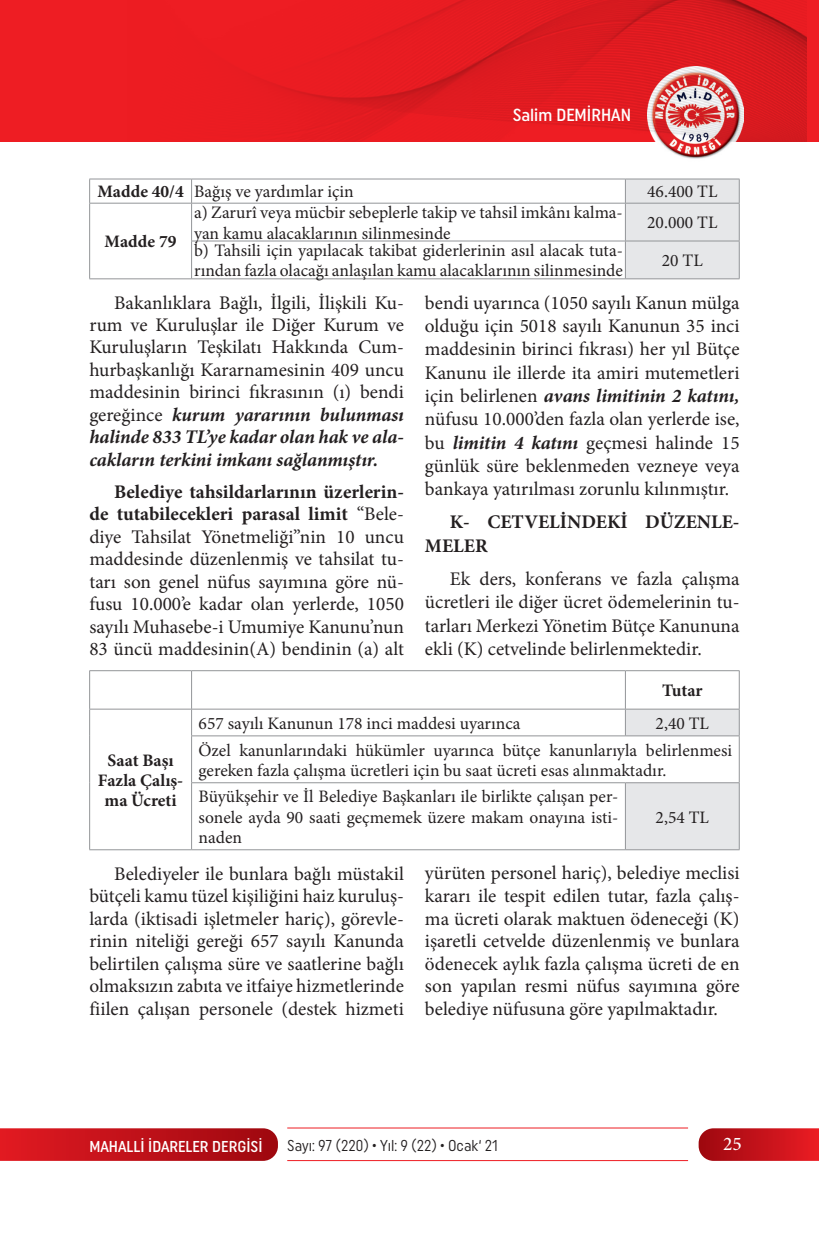
<style>
.page{position:relative;width:819px;height:1241px;background:#fff}
.page>*{position:absolute;margin:0;border:0;box-sizing:border-box;transform-origin:0 0}
.t1{font:19.25px/22.4px "Minion Pro";color:#231f20;text-align:justify}
.t2{font:700 19.25px/23.3px "Minion Pro";color:#231f20}
.t3{font:500 19.25px "Minion Pro";color:#fff}
.t4{font:17.5px/20.1px "Minion Pro";color:#231f20}
.t5{font:700 17.5px/20.1px "Minion Pro";color:#231f20;text-align:center}
.t6{font:500 17.5px "Uniform Condensed";color:#fff}
.t7{font:15.75px "Uniform Condensed";color:#231f20;scale:.95 1}
.t8{font:500 15.75px "Uniform Condensed";color:#fff}
.s1{font-weight:700}
.s2{font-weight:700;font-style:italic}
</style>
<div class="page">
<svg style="left:0;top:1128px;width:278px;height:32px;background:#c1151c"></svg>
<svg style="left:698px;top:1128px;width:121px;height:32px;background:#c61a22"></svg>
<hr style="left:287px;top:1127px;width:401px;height:1px;background:#ee1d23">
<hr style="left:287px;top:1159px;width:401px;height:1px;background:#ee1d23">
<div style="left:0;top:0;width:819px;height:141px;background:#ee1d23"></div>
<img style="left:647px;top:141px;width:96px;height:18px">
<img style="left:256px;top:0;width:550px;height:141px">
<hr style="left:89px;top:179px;width:102px;height:1px;background:#939598">
<svg style="left:89px;top:179px;width:1px;height:24px"></svg>
<hr style="left:191px;top:179px;width:434px;height:1px;background:#939598">
<svg style="left:191px;top:179px;width:1px;height:24px"></svg>
<div style="left:625px;top:179px;width:115px;height:100px;background:#e6e7e9"></div>
<hr style="left:89px;top:203px;width:102px;height:1px;background:#939598">
<hr style="left:89px;top:203px;width:1px;height:38px;background:#939598">
<hr style="left:89px;top:241px;width:1px;height:37px;background:#939598">
<hr style="left:191px;top:203px;width:434px;height:1px;background:#939598">
<hr style="left:191px;top:203px;width:1px;height:38px;background:#939598">
<hr style="left:625px;top:203px;width:114px;height:1px;background:#939598">
<hr style="left:625px;top:203px;width:1px;height:38px;background:#939598">
<hr style="left:739px;top:203px;width:1px;height:38px;background:#939598">
<hr style="left:191px;top:241px;width:434px;height:1px;background:#939598">
<hr style="left:191px;top:241px;width:1px;height:37px;background:#939598">
<hr style="left:625px;top:241px;width:114px;height:1px;background:#939598">
<hr style="left:625px;top:241px;width:1px;height:37px;background:#939598">
<hr style="left:739px;top:241px;width:1px;height:37px;background:#939598">
<hr style="left:89px;top:278px;width:102px;height:1px;background:#939598">
<hr style="left:191px;top:278px;width:434px;height:1px;background:#939598">
<hr style="left:625px;top:278px;width:114px;height:1px;background:#939598">
<hr style="left:89px;top:670px;width:102px;height:1px;background:#939598">
<hr style="left:89px;top:671px;width:1px;height:37px;background:#939598">
<hr style="left:191px;top:670px;width:434px;height:1px;background:#939598">
<hr style="left:191px;top:671px;width:1px;height:37px;background:#939598">
<hr style="left:625px;top:670px;width:114px;height:1px;background:#939598">
<hr style="left:625px;top:671px;width:1px;height:37px;background:#939598">
<hr style="left:739px;top:671px;width:1px;height:37px;background:#939598">
<hr style="left:89px;top:708px;width:102px;height:1px;background:#939598">
<svg style="left:89px;top:709px;width:1px;height:26px"></svg>
<hr style="left:89px;top:735px;width:1px;height:47px;background:#939598">
<hr style="left:89px;top:782px;width:1px;height:67px;background:#939598">
<hr style="left:89px;top:849px;width:102px;height:1px;background:#939598">
<hr style="left:191px;top:708px;width:434px;height:1px;background:#939598">
<svg style="left:191px;top:709px;width:1px;height:26px"></svg>
<hr style="left:625px;top:708px;width:114px;height:1px;background:#939598">
<svg style="left:625px;top:709px;width:115px;height:140px"></svg>
<hr style="left:191px;top:735px;width:434px;height:1px;background:#939598">
<hr style="left:191px;top:736px;width:1px;height:46px;background:#939598">
<hr style="left:625px;top:735px;width:114px;height:1px;background:#939598">
<hr style="left:739px;top:736px;width:1px;height:46px;background:#939598">
<hr style="left:191px;top:782px;width:434px;height:1px;background:#939598">
<hr style="left:191px;top:783px;width:1px;height:66px;background:#939598">
<hr style="left:625px;top:782px;width:114px;height:1px;background:#939598">
<hr style="left:625px;top:783px;width:1px;height:66px;background:#939598">
<hr style="left:739px;top:783px;width:1px;height:66px;background:#939598">
<hr style="left:191px;top:849px;width:434px;height:1px;background:#939598">
<hr style="left:625px;top:849px;width:114px;height:1px;background:#939598">
<p class="t6" style="left:512px;top:105px;width:120px">Salim DEMİRHAN</p>
<p class="t4" style="left:97px;top:182px;width:258px"><span class="s1">Madde 40/4</span> Bağış ve yardımlar için</p>
<p class="t4" style="left:647px;top:182px;width:72px">46.400 TL</p>
<p class="t5" style="left:105px;top:231px;width:73px">Madde 79</p>
<p class="t4" style="left:194px;top:203px;width:430px">a) Zarurî veya mücbir sebeplerle takip ve tahsil imkânı kalma&shy;yan kamu alacaklarının silinmesinde</p>
<p class="t4" style="left:647px;top:213px;width:72px">20.000 TL</p>
<p class="t4" style="left:194px;top:240px;width:430px">b) Tahsili için yapılacak takibat giderlerinin asıl alacak tuta&shy;rından fazla olacağı anlaşılan kamu alacaklarının silinmesinde</p>
<p class="t4" style="left:661px;top:251px;width:42px">20 TL</p>
<p class="t1" style="left:89px;top:291px;width:316px;text-indent:25px">Bakanlıklara Bağlı, İlgili, İlişkili Ku&shy;rum ve Kuruluşlar ile Diğer Kurum ve Kuruluşların Teşkilatı Hakkında Cum&shy;hurbaşkanlığı Kararnamesinin 409 uncu maddesinin birinci fıkrasının (ı) bendi gereğince <span class="s2">kurum yararının bulunması halinde 833 TL’ye kadar olan hak ve ala&shy;cakların terkini imkanı sağlanmıştır.</span></p>
<p class="t1" style="left:89px;top:480px;width:316px;text-indent:25px"><span class="s1">Belediye tahsildarlarının üzerlerin&shy;de tutabilecekleri parasal limit</span> “Bele&shy;diye Tahsilat Yönetmeliği”nin 10 uncu maddesinde düzenlenmiş ve tahsilat tu&shy;tarı son genel nüfus sayımına göre nü&shy;fusu 10.000’e kadar olan yerlerde, 1050 sayılı Muhasebe-i Umumiye Kanunu’nun 83 üncü maddesinin(A) bendinin (a) alt</p>
<p class="t1" style="left:425px;top:291px;width:316px;line-height:23.3px">bendi uyarınca (1050 sayılı Kanun mülga olduğu için 5018 sayılı Kanunun 35 inci maddesinin birinci fıkrası) her yıl Bütçe Kanunu ile illerde ita amiri mutemetleri için belirlenen <span class="s2">avans limitinin 2 katını, </span>nüfusu 10.000’den fazla olan yerlerde ise, bu <span class="s2">limitin 4 katını</span> geçmesi halinde 15 günlük süre beklenmeden vezneye veya bankaya yatırılması zorunlu kılınmıştır.</p>
<p class="t2" style="left:425px;top:510px;width:316px;text-indent:25px">K- CETVELİNDEKİ DÜZENLE-<br>MELER</p>
<p class="t1" style="left:425px;top:567px;width:316px;line-height:23.3px;text-indent:25px">Ek ders, konferans ve fazla çalışma ücretleri ile diğer ücret ödemelerinin tu&shy;tarları Merkezi Yönetim Bütçe Kanununa ekli (K) cetvelinde belirlenmektedir.</p>
<p class="t5" style="left:662px;top:680px;width:42px">Tutar</p>
<p class="t5" style="left:98px;top:749px;width:87px">Saat Başı<br>Fazla Çalış&shy;ma Ücreti</p>
<p class="t4" style="left:198px;top:713px;width:323px">657 sayılı Kanunun 178 inci maddesi uyarınca</p>
<p class="t4" style="left:198px;top:709px;width:535px;line-height:26.8px;text-indent:457px">2,40 TL<br>Özel kanunlarındaki hükümler uyarınca bütçe kanunlarıyla belirlenmesi</p>
<p class="t4" style="left:198px;top:756px;width:469px;line-height:26.8px">gereken fazla çalışma ücretleri için bu saat ücreti esas alınmaktadır.<br>Büyükşehir ve İl Belediye Başkanları ile birlikte çalışan per-</p>
<p class="t4" style="left:198px;top:807px;width:421px">sonele ayda 90 saati geçmemek üzere makam onayına isti&shy;naden</p>
<p class="t4" style="left:655px;top:807px;width:55px">2,54 TL</p>
<p class="t1" style="left:89px;top:862px;width:316px;text-indent:25px">Belediyeler ile bunlara bağlı müstakil bütçeli kamu tüzel kişiliğini haiz kuruluş&shy;larda (iktisadi işletmeler hariç), görevle&shy;rinin niteliği gereği 657 sayılı Kanunda belirtilen çalışma süre ve saatlerine bağlı olmaksızın zabıta ve itfaiye hizmetlerinde fiilen çalışan personele (destek hizmeti</p>
<p class="t1" style="left:425px;top:862px;width:316px">yürüten personel hariç), belediye meclisi kararı ile tespit edilen tutar, fazla çalış&shy;ma ücreti olarak maktuen ödeneceği (K) işaretli cetvelde düzenlenmiş ve bunlara ödenecek aylık fazla çalışma ücreti de en son yapılan resmi nüfus sayımına göre belediye nüfusuna göre yapılmaktadır.</p>
<p class="t8" style="left:89px;top:1136px;width:175px">MAHALLİ İDARELER DERGİSİ</p>
<p class="t7" style="left:287px;top:1136px;width:223px">Sayı: 97 (220) • Yıl: 9 (22) • Ocak‘ 21</p>
<p class="t3" style="left:723px;top:1131px;width:20px">25</p>
</div>
